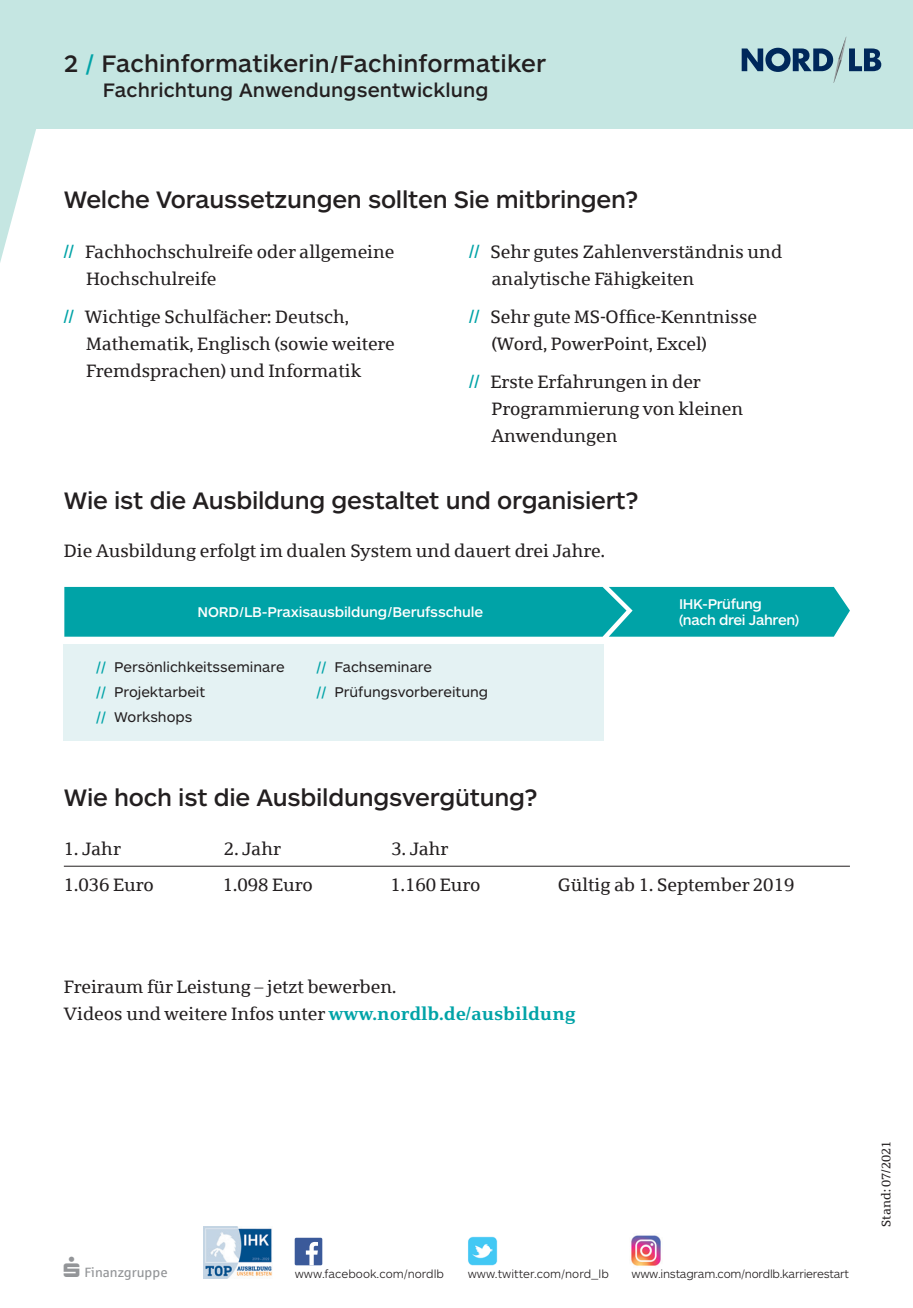
<style>
.page{position:relative;width:913px;height:1308px;background:#fff}
.page>*{position:absolute;margin:0;border:0;box-sizing:border-box;transform-origin:0 0}
.t1{font:500 24.75px "ARS Maquette Pro";letter-spacing:-.01em;color:#231f20}
.t2{font:500 20.25px "ARS Maquette Pro";letter-spacing:.005em;color:#231f20}
.t3{font:18px/27px "Sparkasse Serif";color:#231f20}
.t4{font:14.62px/24.8px "ARS Maquette Pro";color:#231f20}
.t5{font:500 14.62px/15.8px "ARS Maquette Pro";letter-spacing:-.01em;color:#fff}
.t6{font:13.5px "Sparkasse Rg";color:#939598}
.t7{font:12.38px "Sparkasse Serif";color:#231f20}
.t8{font:300 11.92px "ARS Maquette Pro";letter-spacing:-.01em;color:#231f20}
.s1{color:#00a3a7}
.s2{font-weight:700;color:#00a3a7}
.s3{font-weight:500;color:#00a3a7}
</style>
<div class="page">
<div style="left:294px;top:1237px;width:28px;height:28px;background:#3b5a9a;border-radius:2px"></div>
<svg style="left:306px;top:1241px;width:12px;height:24px"></svg>
<img style="left:468px;top:1236px;width:30px;height:30px">
<img style="left:203px;top:1226px;width:69px;height:52px">
<img style="left:631px;top:1235px;width:30px;height:31px">
<svg style="left:0;top:129px;width:36px;height:134px"></svg>
<div style="left:0;top:0;width:912px;height:129px;background:#c5e6e2"></div>
<svg style="left:741px;top:37px;width:139px;height:46px"></svg>
<div style="left:64px;top:644px;width:540px;height:96px;background:#e4f2f3"></div>
<hr style="left:64px;top:865px;width:785px;height:1px;background:#231f20">
<div style="left:64px;top:587px;width:785px;height:49px;background:#00a3a7"></div>
<h1 class="t1" style="left:64px;top:47px;width:483px">2 <span class="s1">/</span> Fachinformatikerin/Fachinformatiker</h1>
<p class="t2" style="left:103px;top:77px;width:387px">Fachrichtung Anwendungsentwicklung</p>
<h1 class="t1" style="left:64px;top:183px;width:576px">Welche Voraussetzungen sollten Sie mitbringen?</h1>
<p class="t3" style="left:86px;top:237px;width:310px;text-indent:-22px"><span class="s2">//</span> Fachhochschulreife oder allgemeine<br>Hochschulreife</p>
<p class="t3" style="left:86px;top:303px;width:310px;text-indent:-22px"><span class="s2">//</span> Wichtige Schulfächer: Deutsch,<br>Mathematik, Englisch (sowie weitere<br>Fremdsprachen) und Informatik</p>
<p class="t3" style="left:491px;top:237px;width:292px;text-indent:-22px"><span class="s2">//</span> Sehr gutes Zahlenverständnis und analytische Fähigkeiten</p>
<p class="t3" style="left:491px;top:303px;width:267px;text-indent:-22px"><span class="s2">//</span> Sehr gute MS-Office-Kenntnisse (Word, PowerPoint, Excel)</p>
<p class="t3" style="left:491px;top:368px;width:253px;text-indent:-22px"><span class="s2">//</span> Erste Erfahrungen in der<br>Programmierung von kleinen<br>Anwendungen</p>
<h1 class="t1" style="left:64px;top:485px;width:576px">Wie ist die Ausbildung gestaltet und organisiert?</h1>
<p class="t3" style="left:64px;top:536px;width:542px">Die Ausbildung erfolgt im dualen System und dauert drei Jahre.</p>
<p class="t5" style="left:197px;top:603px;width:287px">NORD/LB-Praxisausbildung/Berufsschule</p>
<p class="t5" style="left:678px;top:595px;width:121px">IHK-Prüfung (nach drei Jahren)</p>
<p class="t4" style="left:96px;top:654px;width:190px"><span class="s3">//</span> Persönlichkeitsseminare <span class="s3">//</span> Projektarbeit<br><span class="s3">//</span> Workshops</p>
<p class="t4" style="left:316px;top:654px;width:173px"><span class="s3">//</span> Fachseminare<br><span class="s3">//</span> Prüfungsvorbereitung</p>
<h1 class="t1" style="left:64px;top:781px;width:475px">Wie hoch ist die Ausbildungsvergütung?</h1>
<p class="t3" style="left:64px;top:834px;width:58px">1. Jahr</p>
<p class="t3" style="left:224px;top:834px;width:59px">2. Jahr</p>
<p class="t3" style="left:391px;top:834px;width:59px">3. Jahr</p>
<p class="t3" style="left:64px;top:870px;width:91px">1.036 Euro</p>
<p class="t3" style="left:223px;top:870px;width:91px">1.098 Euro</p>
<p class="t3" style="left:390px;top:870px;width:92px">1.160 Euro</p>
<p class="t3" style="left:557px;top:871px;width:238px">Gültig ab 1. September 2019</p>
<p class="t3" style="left:64px;top:972px;width:513px">Freiraum für Leistung – jetzt bewerben.<br>Videos und weitere Infos unter <span class="s2">www.nordlb.de/ausbildung</span></p>
<p class="t6" style="left:84px;top:1264px;width:85px">Finanzgruppe</p>
<p class="t8" style="left:294px;top:1266px;width:151px">www.facebook.com/nordlb</p>
<p class="t8" style="left:467px;top:1266px;width:143px">www.twitter.com/nord_lb</p>
<p class="t8" style="left:631px;top:1266px;width:219px">www.instagram.com/nordlb.karrierestart</p>
<p class="t7" style="left:878px;top:1226px;width:87px;rotate:-90deg">Stand: 07/2021</p>
</div>
